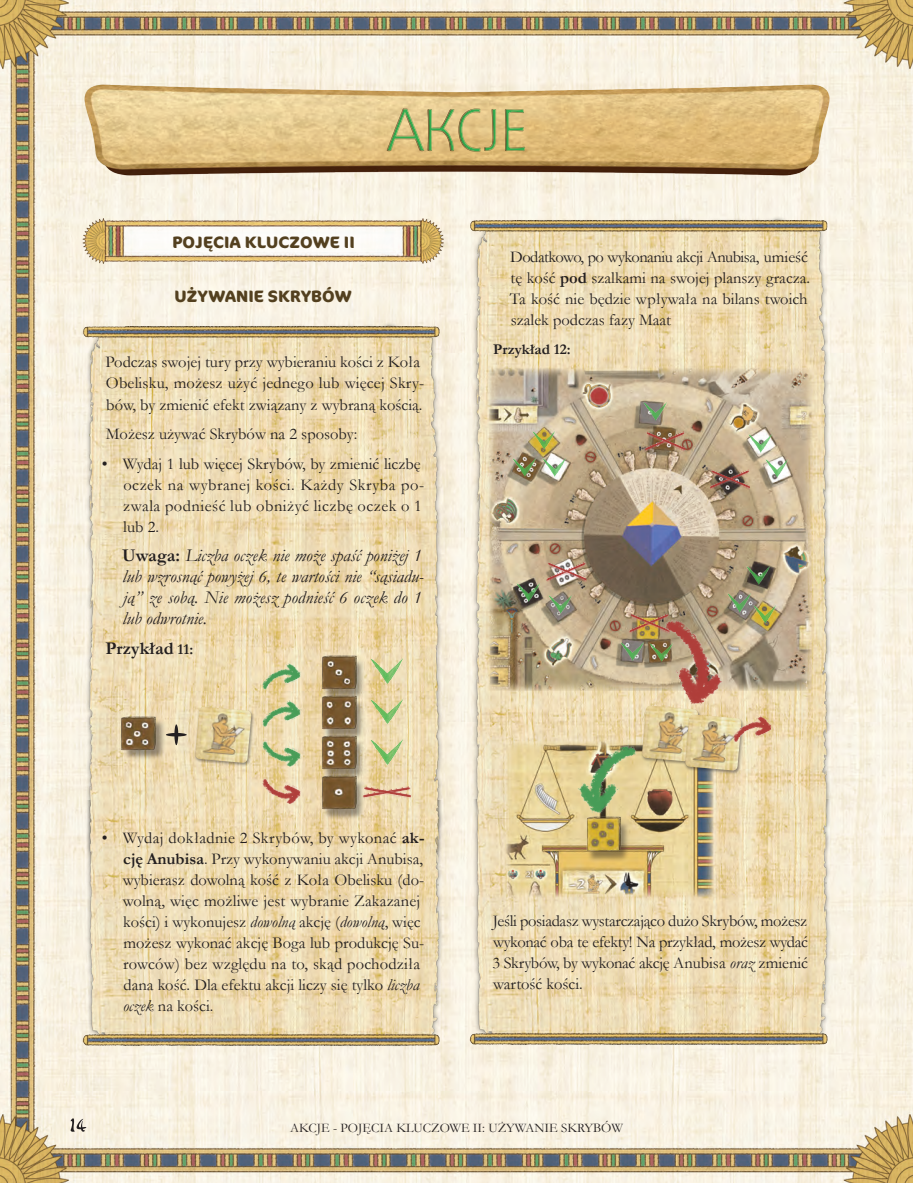
<style>
.page{position:relative;width:913px;height:1183px;background:#fff}
.page>*{position:absolute;margin:0;border:0;box-sizing:border-box;transform-origin:0 0}
.t1{font:italic 18px/21px "Garamond";letter-spacing:.01em;color:#231f20;text-align:justify}
.t2{font:700 18px "Garamond";color:#231f20}
.t3{font:16.5px/21px "Garamond";color:#231f20}
.t4{font:16.5px/21px "Garamond";letter-spacing:.03em;color:#231f20}
.t5{font:700 16.5px "Cocon Pro";letter-spacing:.01em;color:#53401f}
.t6{font:700 15px "Garamond";color:#231f20}
.t7{font:13.2px "Garamond";color:#231f20}
.s1{font-weight:700;font-style:normal}
.s2{font-size:15px}
.s3{font-weight:700}
.s4{font-style:italic}
</style>
<div class="page">
<img style="left:0;top:0;width:912px;height:1183px">
<svg style="left:70px;top:1118px;width:16px;height:13px"></svg>
<img style="left:82px;top:218px;width:362px;height:46px">
<img style="left:469px;top:825px;width:362px;height:221px">
<img style="left:469px;top:215px;width:362px;height:610px">
<img style="left:82px;top:875px;width:362px;height:172px">
<img style="left:82px;top:322px;width:362px;height:553px">
<img style="left:82px;top:83px;width:749px;height:95px">
<svg style="left:109px;top:84px;width:694px;height:93px"></svg>
<div style="left:123px;top:718px;width:43px;height:42px;background:#231f20;opacity:.44"></div>
<img style="left:117px;top:712px;width:42px;height:42px">
<div style="left:323px;top:658px;width:42px;height:42px;background:#231f20;opacity:.44"></div>
<img style="left:318px;top:651px;width:42px;height:40px">
<div style="left:323px;top:698px;width:42px;height:42px;background:#231f20;opacity:.44"></div>
<img style="left:318px;top:691px;width:42px;height:40px">
<div style="left:323px;top:738px;width:42px;height:42px;background:#231f20;opacity:.44"></div>
<img style="left:318px;top:731px;width:42px;height:40px">
<div style="left:323px;top:778px;width:42px;height:42px;background:#231f20;opacity:.44"></div>
<img style="left:318px;top:771px;width:42px;height:42px">
<div style="left:194px;top:706px;width:61px;height:61px;background:#231f20;opacity:.44"></div>
<img style="left:195px;top:707px;width:56px;height:56px">
<svg style="left:166px;top:724px;width:21px;height:21px"></svg>
<img style="left:371px;top:658px;width:32px;height:26px">
<img style="left:371px;top:698px;width:32px;height:26px">
<img style="left:371px;top:739px;width:32px;height:26px">
<img style="left:411px;top:786px;width:1px;height:13px">
<img style="left:361px;top:786px;width:50px;height:13px">
<img style="left:257px;top:660px;width:47px;height:35px">
<img style="left:257px;top:697px;width:47px;height:35px">
<img style="left:257px;top:735px;width:47px;height:34px">
<img style="left:257px;top:772px;width:47px;height:35px">
<img style="left:488px;top:368px;width:324px;height:323px">
<img style="left:708px;top:469px;width:42px;height:21px">
<img style="left:644px;top:430px;width:41px;height:22px">
<img style="left:586px;top:561px;width:1px;height:21px">
<img style="left:545px;top:561px;width:41px;height:21px">
<img style="left:628px;top:612px;width:24px;height:22px">
<img style="left:649px;top:642px;width:3px;height:19px">
<img style="left:620px;top:641px;width:24px;height:19px">
<img style="left:727px;top:593px;width:24px;height:19px">
<img style="left:752px;top:604px;width:24px;height:19px">
<img style="left:746px;top:566px;width:24px;height:19px">
<img style="left:548px;top:594px;width:24px;height:19px">
<img style="left:516px;top:583px;width:24px;height:19px">
<img style="left:512px;top:457px;width:24px;height:19px">
<img style="left:542px;top:457px;width:24px;height:19px">
<img style="left:532px;top:430px;width:23px;height:19px">
<img style="left:643px;top:401px;width:24px;height:19px">
<img style="left:764px;top:459px;width:24px;height:19px">
<img style="left:748px;top:433px;width:24px;height:19px">
<img style="left:505px;top:741px;width:208px;height:156px">
<div style="left:641px;top:705px;width:60px;height:61px;background:#231f20;opacity:.44"></div>
<img style="left:641px;top:706px;width:57px;height:56px">
<img style="left:652px;top:609px;width:75px;height:101px">
<div style="left:684px;top:714px;width:60px;height:61px;background:#231f20;opacity:.44"></div>
<img style="left:685px;top:714px;width:56px;height:56px">
<img style="left:728px;top:713px;width:46px;height:34px">
<img style="left:570px;top:734px;width:75px;height:84px">
<div style="left:586px;top:820px;width:44px;height:42px;background:#231f20;opacity:.44"></div>
<img style="left:582px;top:813px;width:42px;height:42px">
<p class="t5" style="left:172px;top:230px;width:184px">POJĘCIA KLUCZOWE II</p>
<p class="t5" style="left:174px;top:285px;width:179px">UŻYWANIE SKRYBÓW</p>
<p class="t3" style="left:106px;top:351px;width:320px">Podczas swojej tury przy wybieraniu kości z Koła<br>Obelisku, możesz użyć jednego lub więcej Skry&shy;bów, by zmienić efekt związany z wybraną kością.</p>
<p class="t3" style="left:106px;top:423px;width:253px">Możesz używać Skrybów na 2 sposoby:</p>
<p class="t4" style="left:123px;top:452px;width:302px;text-indent:-21px">• Wydaj 1 lub więcej Skrybów, by zmienić liczbę oczek na wybranej kości. Każdy Skryba po&shy;zwala podnieść lub obniżyć liczbę oczek o 1 lub 2.</p>
<p class="t1" style="left:122px;top:544px;width:303px"><span class="s1">Uwaga:</span> Liczba oczek nie może spaść poniżej 1 lub wzrosnąć powyżej 6, te wartości nie “sąsiadu&shy;ją” ze sobą. Nie możesz podnieść 6 oczek do 1 lub odwrotnie.</p>
<p class="t2" style="left:105px;top:635px;width:89px">Przykład <span class="s2">11:</span></p>
<p class="t3" style="left:509px;top:246px;width:302px">Dodatkowo, po wykonaniu akcji Anubisa, umieść tę kość <span class="s3">pod</span> szalkami na swojej planszy gracza.<br>Ta kość nie będzie wpływała na bilans twoich szalek podczas fazy Maat</p>
<p class="t6" style="left:493px;top:339px;width:79px">Przykład 12:</p>
<p class="t3" style="left:123px;top:826px;width:303px;text-indent:-21px">• Wydaj dokładnie 2 Skrybów, by wykonać <span class="s3">ak&shy;cję Anubisa</span>. Przy wykonywaniu akcji Anubisa, wybierasz dowolną kość z Koła Obelisku (do&shy;wolną, więc możliwe jest wybranie Zakazanej kości) i wykonujesz <span class="s4">dowolną</span> akcję (<span class="s4">dowolną</span>, więc możesz wykonać akcję Boga lub produkcję Su&shy;rowców) bez względu na to, skąd pochodziła dana kość. Dla efektu akcji liczy się tylko <span class="s4">liczba oczek</span> na kości.</p>
<p class="t3" style="left:492px;top:910px;width:317px;text-align:justify">Jeśli posiadasz wystarczająco dużo Skrybów, możesz wykonać oba te efekty! Na przykład, możesz wydać 3 Skrybów, by wykonać akcję Anubisa <span class="s4">oraz</span> zmienić wartość kości.</p>
<p class="t7" style="left:290px;top:1119px;width:334px">AKCJE - POJĘCIA KLUCZOWE II: UŻYWANIE SKRYBÓW</p>
</div>
